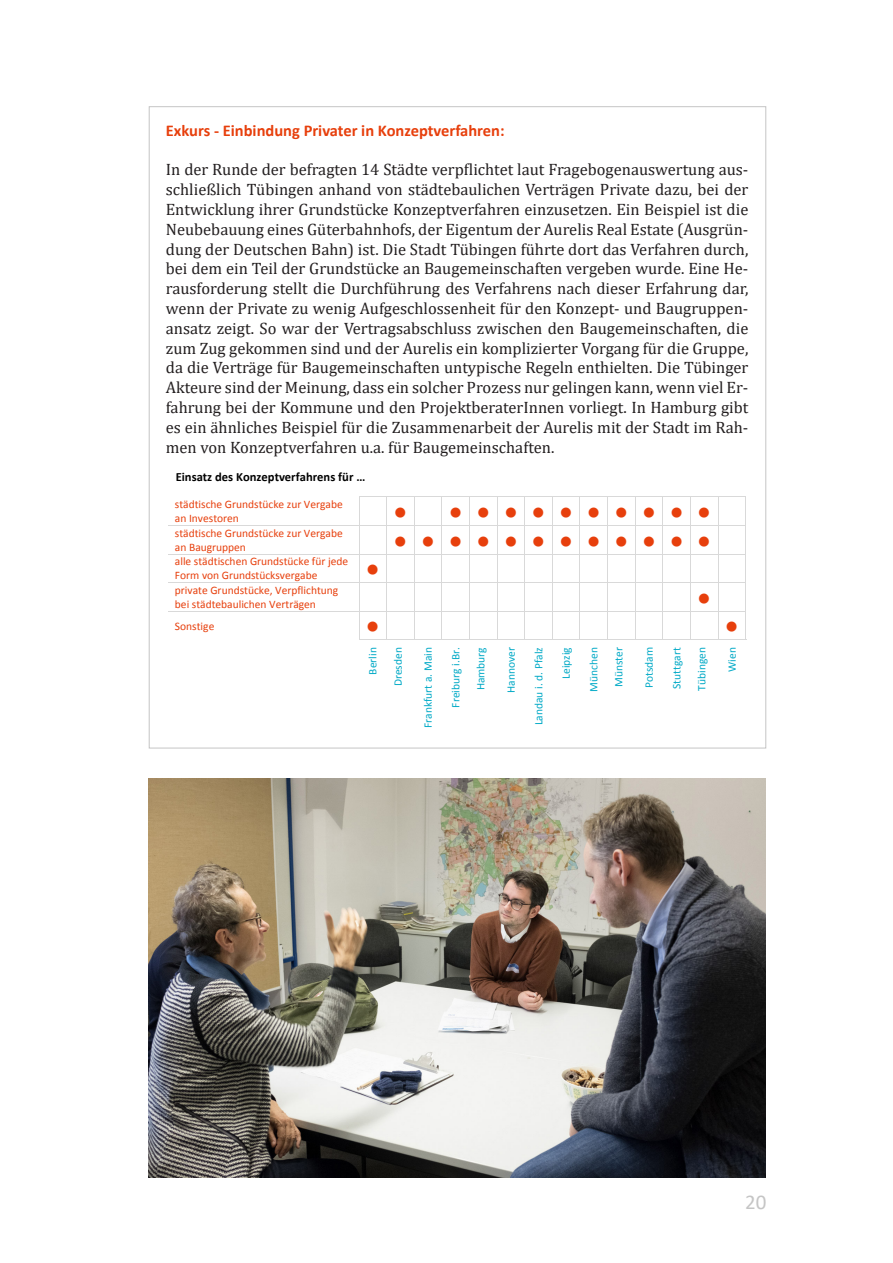
<style>
.page{position:relative;width:893px;height:1263px;background:#fff}
.page>*{position:absolute;margin:0;border:0;box-sizing:border-box;transform-origin:0 0}
.t1{font:22.95px "Calibri";color:#e73f0c}
.t2{font:21px "Calibri";color:#c5c5c5}
.t3{font:16.5px/19.8px "Cambria";color:#231f20;text-align:justify}
.t4{font:700 16.5px "Calibri";color:#e73f0c}
.t5{font:700 12.6px "Calibri";color:#000}
.t6{font:11.55px/14px "Calibri";color:#e73f0c}
.t7{font:11.55px/25px "Calibri";color:#00a9c6;text-align:right}
</style>
<div class="page">
<hr style="left:168px;top:525px;width:578px;height:1px;background:#d9d9d9">
<hr style="left:168px;top:554px;width:578px;height:1px;background:#d9d9d9">
<hr style="left:168px;top:582px;width:578px;height:1px;background:#d9d9d9">
<hr style="left:168px;top:611px;width:578px;height:1px;background:#d9d9d9">
<svg style="left:359px;top:496px;width:387px;height:144px"></svg>
<img style="left:149px;top:778px;width:616px;height:400px">
<p class="t4" style="left:166px;top:119px;width:340px">Exkurs - Einbindung Privater in Konzeptverfahren:</p>
<p class="t3" style="left:166px;top:160px;width:584px">In der Runde der befragten 14 Städte verpflichtet laut Fragebogenauswertung aus&shy;schließlich Tübingen anhand von städtebaulichen Verträgen Private dazu, bei der Entwicklung ihrer Grundstücke Konzeptverfahren einzusetzen. Ein Beispiel ist die Neubebauung eines Güterbahnhofs, der Eigentum der Aurelis Real Estate (Ausgrün&shy;dung der Deutschen Bahn) ist. Die Stadt Tübingen führte dort das Verfahren durch, bei dem ein Teil der Grundstücke an Baugemeinschaften vergeben wurde. Eine He&shy;rausforderung stellt die Durchführung des Verfahrens nach dieser Erfahrung dar, wenn der Private zu wenig Aufgeschlossenheit für den Konzept- und Baugruppen&shy;ansatz zeigt. So war der Vertragsabschluss zwischen den Baugemeinschaften, die zum Zug gekommen sind und der Aurelis ein komplizierter Vorgang für die Gruppe, da die Verträge für Baugemeinschaften untypische Regeln enthielten. Die Tübinger Akteure sind der Meinung, dass ein solcher Prozess nur gelingen kann, wenn viel Er&shy;fahrung bei der Kommune und den ProjektberaterInnen vorliegt. In Hamburg gibt es ein ähnliches Beispiel für die Zusammenarbeit der Aurelis mit der Stadt im Rah&shy;men von Konzeptverfahren u.a. für Baugemeinschaften.</p>
<p class="t5" style="left:176px;top:469px;width:191px">Einsatz des Konzeptverfahrens für …</p>
<p class="t6" style="left:175px;top:498px;width:169px">städtische Grundstücke zur Vergabe an Investoren</p>
<p class="t1" style="left:394px;top:497px;width:319px">● ●●●●●● ● ● ●●</p>
<p class="t6" style="left:175px;top:526px;width:169px">städtische Grundstücke zur Vergabe an Baugruppen</p>
<p class="t1" style="left:394px;top:526px;width:319px">●●●●●●●● ● ● ●●</p>
<p class="t6" style="left:175px;top:554px;width:175px">alle städtischen Grundstücke für jede<br>Form von Grundstücksvergabe</p>
<p class="t1" style="left:366px;top:554px;width:15px">●</p>
<p class="t6" style="left:175px;top:583px;width:165px">private Grundstücke, Verpflichtung bei städtebaulichen Verträgen</p>
<p class="t1" style="left:697px;top:583px;width:15px">●</p>
<p class="t6" style="left:175px;top:619px;width:41px">Sonstige</p>
<p class="t1" style="left:366px;top:611px;width:15px">●</p>
<p class="t1" style="left:725px;top:611px;width:15px">●</p>
<p class="t7" style="left:360px;top:686px;width:41px;rotate:-90deg">Berlin<br>Dresden</p>
<p class="t7" style="left:416px;top:728px;width:82px;rotate:-90deg">Frankfurt a. Main</p>
<p class="t7" style="left:443px;top:707px;width:62px;rotate:-90deg">Freiburg i.Br.<br>Hamburg</p>
<p class="t7" style="left:498px;top:693px;width:47px;rotate:-90deg">Hannover</p>
<p class="t7" style="left:526px;top:725px;width:80px;rotate:-90deg">Landau i. d. Pfalz</p>
<p class="t7" style="left:554px;top:679px;width:33px;rotate:-90deg">Leipzig</p>
<p class="t7" style="left:581px;top:692px;width:46px;text-align:center;rotate:-90deg">München<br>Münster</p>
<p class="t7" style="left:636px;top:688px;width:43px;rotate:-90deg">Potsdam</p>
<p class="t7" style="left:664px;top:691px;width:45px;text-align:left;rotate:-90deg">Stuttgart<br>Tübingen</p>
<p class="t7" style="left:719px;top:672px;width:26px;rotate:-90deg">Wien</p>
<p class="t2" style="left:745px;top:1188px;width:23px">20</p>
</div>
